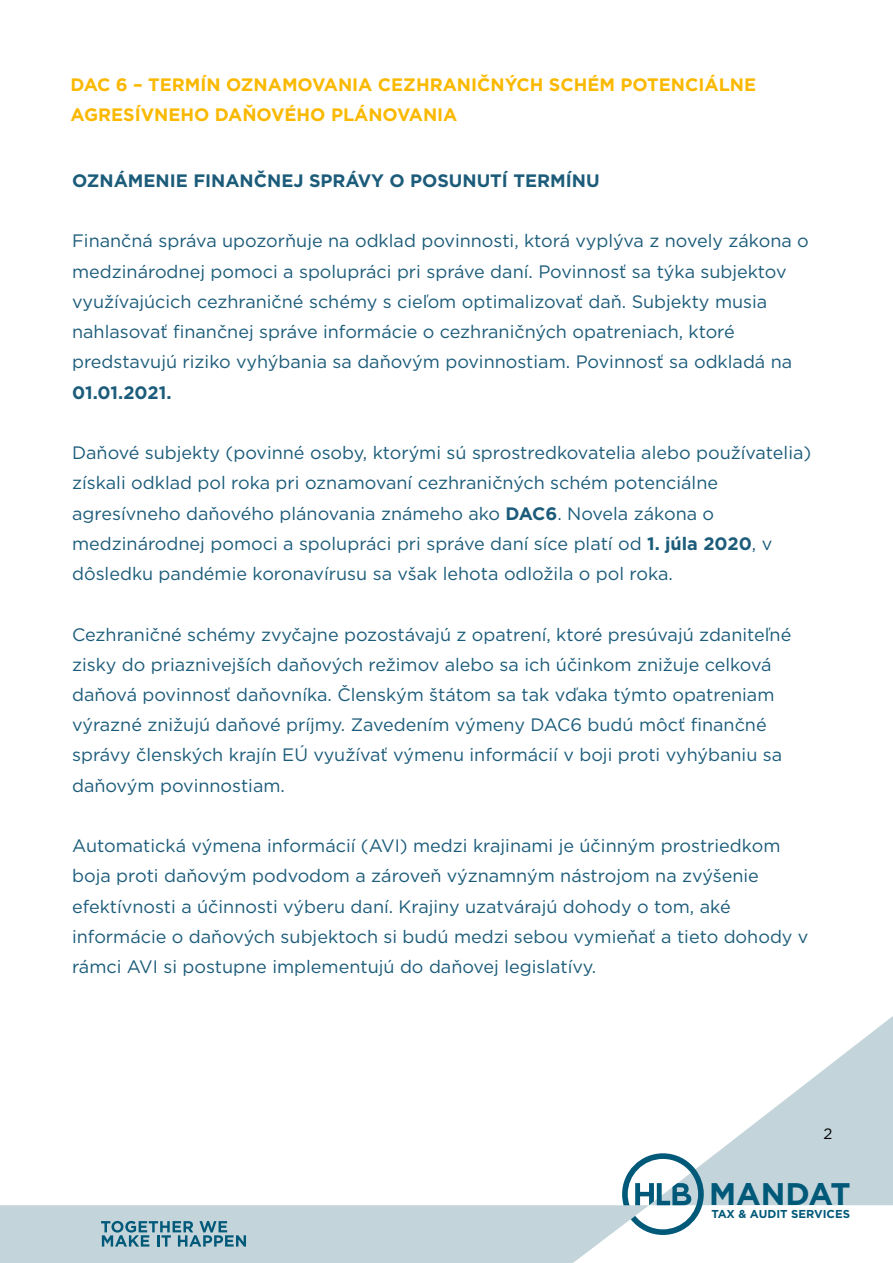
<style>
.page{position:relative;width:893px;height:1263px;background:#fff}
.page>*{position:absolute;margin:0;border:0;box-sizing:border-box;transform-origin:0 0}
.t1{font:700 31.2px "Gotham";color:#005979}
.t2{font:18px/30.3px "Gotham";color:#1c5c7a}
.t3{font:700 18px/30.3px "Gotham";color:#fab900}
.t4{font:700 18px "Gotham";color:#1c5c7a}
.t5{font:15px "Gotham";color:#000}
.t6{font:700 11.4px "Gotham";color:#005979}
.s1{font-weight:700}
</style>
<div class="page">
<svg style="left:704px;top:1016px;width:189px;height:189px;fill:#c3d4da"></svg>
<svg style="left:0;top:1153px;width:704px;height:110px"></svg>
<p class="t3" style="left:71px;top:70px;width:687px">DAC 6 – TERMÍN OZNAMOVANIA CEZHRANIČNÝCH SCHÉM POTENCIÁLNE<br>AGRESÍVNEHO DAŇOVÉHO PLÁNOVANIA</p>
<p class="t4" style="left:72px;top:172px;width:529px">OZNÁMENIE FINANČNEJ SPRÁVY O POSUNUTÍ TERMÍNU</p>
<p class="t2" style="left:72px;top:227px;width:738px">Finančná správa upozorňuje na odklad povinnosti, ktorá vyplýva z novely zákona o medzinárodnej pomoci a spolupráci pri správe daní. Povinnosť sa týka subjektov využívajúcich cezhraničné schémy s cieľom optimalizovať daň. Subjekty musia nahlasovať finančnej správe informácie o cezhraničných opatreniach, ktoré predstavujú riziko vyhýbania sa daňovým povinnostiam. Povinnosť sa odkladá na</p>
<p class="t4" style="left:72px;top:384px;width:101px">01.01.2021.</p>
<p class="t2" style="left:72px;top:438px;width:741px">Daňové subjekty (povinné osoby, ktorými sú sprostredkovatelia alebo používatelia) získali odklad pol roka pri oznamovaní cezhraničných schém potenciálne agresívneho daňového plánovania známeho ako <span class="s1">DAC6</span>. Novela zákona o medzinárodnej pomoci a spolupráci pri správe daní síce platí od <span class="s1">1. júla 2020</span>, v dôsledku pandémie koronavírusu sa však lehota odložila o pol roka.</p>
<p class="t2" style="left:72px;top:620px;width:721px">Cezhraničné schémy zvyčajne pozostávajú z opatrení, ktoré presúvajú zdaniteľné zisky do priaznivejších daňových režimov alebo sa ich účinkom znižuje celková daňová povinnosť daňovníka. Členským štátom sa tak vďaka týmto opatreniam výrazné znižujú daňové príjmy. Zavedením výmeny DAC6 budú môcť finančné správy členských krajín EÚ využívať výmenu informácií v boji proti vyhýbaniu sa daňovým povinnostiam.</p>
<p class="t2" style="left:72px;top:832px;width:738px">Automatická výmena informácií (AVI) medzi krajinami je účinným prostriedkom boja proti daňovým podvodom a zároveň významným nástrojom na zvýšenie efektívnosti a účinnosti výberu daní. Krajiny uzatvárajú dohody o tom, aké informácie o daňových subjektoch si budú medzi sebou vymieňať a tieto dohody v rámci AVI si postupne implementujú do daňovej legislatívy.</p>
<p class="t5" style="left:824px;top:1127px;width:10px">2</p>
<h1 class="t1" style="left:709px;top:1180px;width:143px">MANDAT</h1>
<p class="t6" style="left:711px;top:1209px;width:140px">TAX &amp; AUDIT SERVICES</p>
</div>
